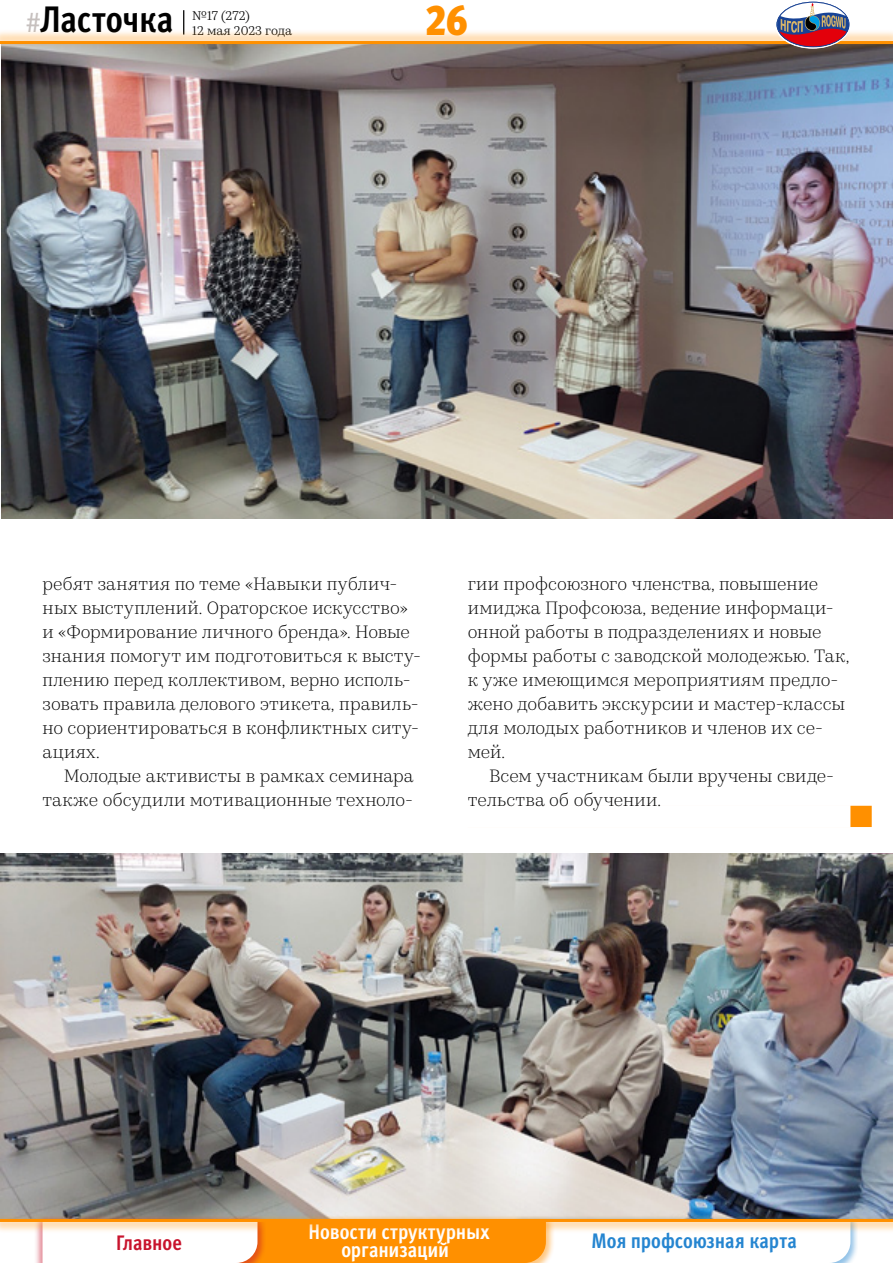
<style>
.page{position:relative;width:893px;height:1263px;background:#fff}
.page>*{position:absolute;margin:0;border:0;box-sizing:border-box;transform-origin:0 0}
.t1{font:900 condensed 43.5px "Meta Pro";color:#ff9000}
.t2{font:700 condensed 36.9px "Meta Pro";letter-spacing:-.005em;color:#000}
.t3{font:700 condensed 21px/18px "Meta Pro";color:#fff;text-align:center}
.t4{font:700 condensed 21px "Meta Pro";letter-spacing:-.005em;color:#2585d0}
.t5{font:700 condensed 21px "Meta Pro";letter-spacing:-.005em;color:#c8142d}
.t6{font:300 18px/24px "Kazimir Text";letter-spacing:.005em;color:#000}
.t7{font:12.75px/15px "Kazimir Text";color:#000}
.s1{font-weight:400;font-stretch:normal;font-size:27px;color:#c6c0be}
</style>
<div class="page">
<div style="left:468px;top:806px;width:404px;height:21px;background:#ff9000"></div>
<div style="left:467px;top:805px;width:383px;height:22px;background:#fff"></div>
<img style="left:1px;top:49px;width:892px;height:469px">
<img style="left:0;top:854px;width:893px;height:360px">
<svg style="left:183px;top:10px;width:1px;height:20px"></svg>
<div style="left:35px;top:1216px;width:231px;height:47px;background:#c8142d;opacity:.5"></div>
<svg style="left:43px;top:1234px;width:807px;height:29px"></svg>
<div style="left:0;top:30px;width:893px;height:19px;background:#ff9000;opacity:.3"></div>
<hr style="left:0;top:41px;width:893px;height:3px;background:#ff9000">
<div style="left:0;top:1214px;width:893px;height:20px;background:#ff9000;opacity:.3"></div>
<hr style="left:0;top:1219px;width:893px;height:3px;background:#ff9000">
<svg style="left:775px;top:2px;width:75px;height:46px"></svg>
<div style="left:775px;top:0;width:75px;height:48px;border:1px solid #fff;border-radius:50%"></div>
<h2 class="t2" style="left:26px;top:-9px;width:149px"><span class="s1">#</span>Ласточка</h2>
<p class="t7" style="left:192px;top:7px;width:101px">№17 (272)<br>12 мая 2023 года</p>
<h1 class="t1" style="left:425px;top:-14px;width:44px">26</h1>
<p class="t6" style="left:43px;top:570px;width:380px">ребят занятия по теме «Навыки публич&shy;ных выступлений. Ораторское искусство» и «Формирование личного бренда». Новые знания помогут им подготовиться к высту&shy;плению перед коллективом, верно исполь&shy;зовать правила делового этикета, правиль&shy;но сориентироваться в конфликтных ситу&shy;ациях.</p>
<p class="t6" style="left:43px;top:762px;width:372px;text-align:right">Молодые активисты в рамках семинара также обсудили мотивационные техноло-</p>
<p class="t6" style="left:468px;top:570px;width:383px">гии профсоюзного членства, повышение имиджа Профсоюза, ведение информаци&shy;онной работы в подразделениях и новые формы работы с заводской молодежью. Так, к уже имеющимся мероприятиям предло&shy;жено добавить экскурсии и мастер-классы для молодых работников и членов их се&shy;мей.</p>
<p class="t6" style="left:468px;top:762px;width:368px;text-indent:21px">Всем участникам были вручены свиде&shy;тельства об обучении.</p>
<p class="t5" style="left:116px;top:1226px;width:67px">Главное</p>
<p class="t3" style="left:309px;top:1222px;width:182px">Новости структурных организаций</p>
<p class="t4" style="left:592px;top:1225px;width:207px">Моя профсоюзная карта</p>
</div>
